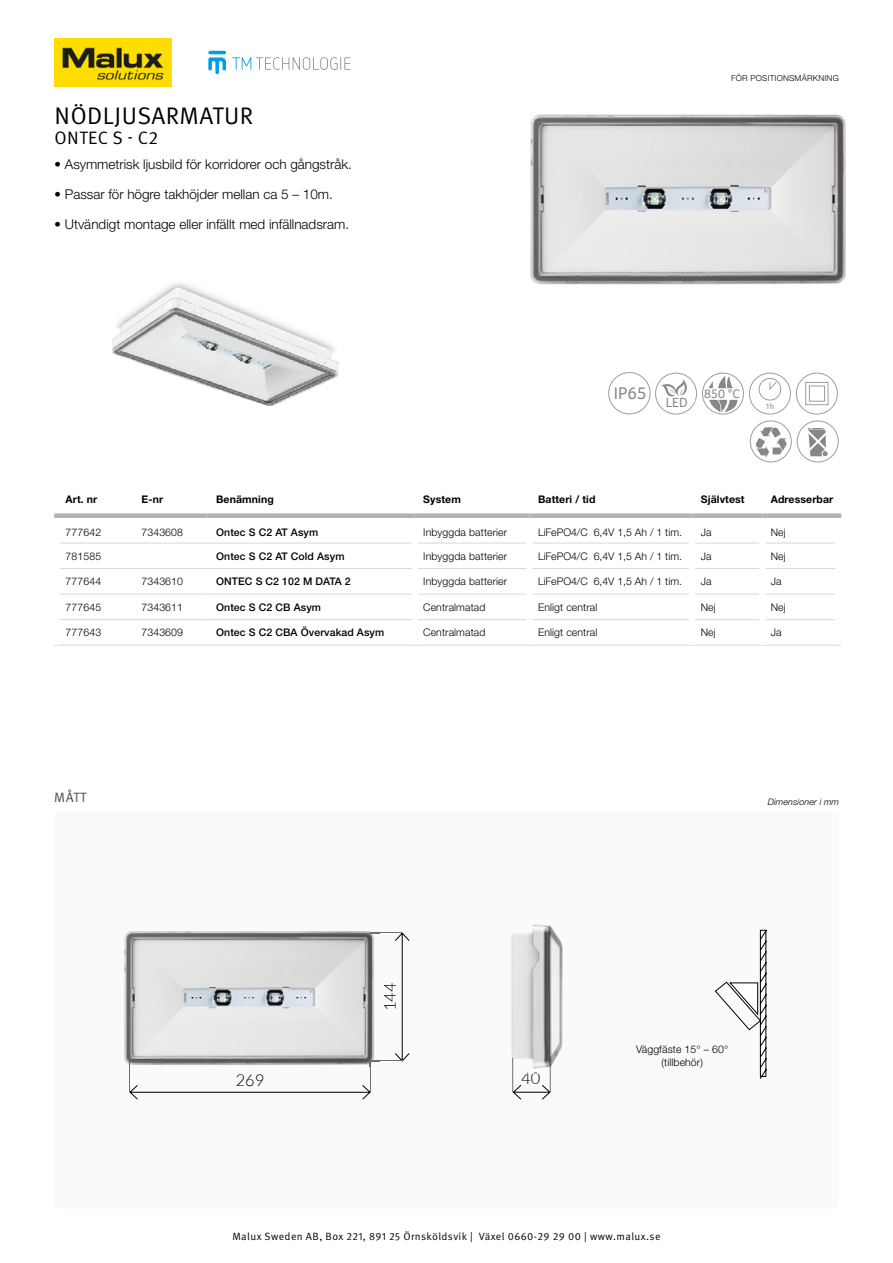
<style>
.page{position:relative;width:893px;height:1263px;background:#fff}
.page>*{position:absolute;margin:0;border:0;box-sizing:border-box;transform-origin:0 0}
.t1{font:24px "Meta OT";letter-spacing:.02em;color:#000}
.t2{font:18px "Meta OT";letter-spacing:.03em;color:#000}
.t3{font:17.4px "Foco";color:#878787}
.t4{font:300 16.5px "Lato";color:#000}
.t5{font:300 16.35px "Lato";color:#000}
.t6{font:13.65px "Foco";color:#878787}
.t7{font:300 13.5px "Helvetica Neue LT Pro";color:#000}
.t8{font:13.5px "Meta OT";color:#4a4a49}
.t9{font:12.75px "Foco";color:#878787}
.t10{font:300 10.5px/12.6px "Helvetica Neue LT Pro";letter-spacing:.01em;color:#000;text-align:center}
.t11{font:500 10.5px "Helvetica Neue LT Pro";letter-spacing:.01em;color:#000}
.t12{font:10.5px "Meta OT";letter-spacing:.04em;color:#000}
.t13{font:700 10.5px "Helvetica Neue LT Pro";letter-spacing:.01em;color:#000}
.t14{font:italic 300 9px "Helvetica Neue LT Pro";letter-spacing:.01em;color:#000}
.t15{font:300 8.25px "Helvetica Neue LT Std";letter-spacing:.03em;color:#000}
.t16{font:8.1px "Foco";color:#878787}
.s1{font-family:"Meta OT";font-weight:400}
</style>
<div class="page">
<img style="left:55px;top:38px;width:116px;height:49px">
<svg style="left:208px;top:51px;width:143px;height:23px"></svg>
<img style="left:530px;top:114px;width:316px;height:171px">
<hr style="left:60px;top:543px;width:73px;height:1px;background:#d8d8d7">
<hr style="left:133px;top:543px;width:75px;height:1px;background:#d8d8d7">
<hr style="left:208px;top:543px;width:204px;height:1px;background:#d8d8d7">
<hr style="left:418px;top:543px;width:109px;height:1px;background:#d8d8d7">
<hr style="left:533px;top:543px;width:156px;height:1px;background:#d8d8d7">
<hr style="left:695px;top:543px;width:64px;height:1px;background:#d8d8d7">
<hr style="left:765px;top:543px;width:70px;height:1px;background:#d8d8d7">
<hr style="left:60px;top:568px;width:73px;height:1px;background:#d8d8d7">
<hr style="left:133px;top:568px;width:75px;height:1px;background:#d8d8d7">
<hr style="left:208px;top:568px;width:204px;height:1px;background:#d8d8d7">
<hr style="left:418px;top:568px;width:109px;height:1px;background:#d8d8d7">
<hr style="left:533px;top:568px;width:156px;height:1px;background:#d8d8d7">
<hr style="left:695px;top:568px;width:64px;height:1px;background:#d8d8d7">
<hr style="left:765px;top:568px;width:70px;height:1px;background:#d8d8d7">
<hr style="left:60px;top:594px;width:73px;height:1px;background:#d8d8d7">
<hr style="left:133px;top:594px;width:75px;height:1px;background:#d8d8d7">
<hr style="left:208px;top:594px;width:204px;height:1px;background:#d8d8d7">
<hr style="left:418px;top:594px;width:109px;height:1px;background:#d8d8d7">
<hr style="left:533px;top:594px;width:156px;height:1px;background:#d8d8d7">
<hr style="left:695px;top:594px;width:64px;height:1px;background:#d8d8d7">
<hr style="left:765px;top:594px;width:70px;height:1px;background:#d8d8d7">
<hr style="left:60px;top:619px;width:73px;height:1px;background:#d8d8d7">
<hr style="left:133px;top:619px;width:75px;height:1px;background:#d8d8d7">
<hr style="left:208px;top:619px;width:204px;height:1px;background:#d8d8d7">
<hr style="left:418px;top:619px;width:109px;height:1px;background:#d8d8d7">
<hr style="left:533px;top:619px;width:156px;height:1px;background:#d8d8d7">
<hr style="left:695px;top:619px;width:64px;height:1px;background:#d8d8d7">
<hr style="left:765px;top:619px;width:70px;height:1px;background:#d8d8d7">
<hr style="left:54px;top:645px;width:79px;height:1px;background:#d8d8d7">
<hr style="left:133px;top:645px;width:75px;height:1px;background:#d8d8d7">
<hr style="left:208px;top:645px;width:207px;height:1px;background:#d8d8d7">
<hr style="left:415px;top:645px;width:115px;height:1px;background:#d8d8d7">
<hr style="left:530px;top:645px;width:162px;height:1px;background:#d8d8d7">
<hr style="left:692px;top:645px;width:70px;height:1px;background:#d8d8d7">
<hr style="left:762px;top:645px;width:79px;height:1px;background:#d8d8d7">
<div style="left:54px;top:513px;width:79px;height:5px;background:#b3b2b2"></div>
<div style="left:133px;top:513px;width:75px;height:5px;background:#b3b2b2"></div>
<div style="left:208px;top:513px;width:207px;height:5px;background:#b3b2b2"></div>
<div style="left:415px;top:513px;width:115px;height:5px;background:#b3b2b2"></div>
<div style="left:530px;top:513px;width:162px;height:5px;background:#b3b2b2"></div>
<div style="left:692px;top:513px;width:70px;height:5px;background:#b3b2b2"></div>
<div style="left:762px;top:513px;width:79px;height:5px;background:#b3b2b2"></div>
<div style="left:655px;top:373px;width:42px;height:42px;border:1px solid #9d9d9c;border-radius:50%"></div>
<div style="left:659px;top:389px;width:36px;height:13px;background:#fff"></div>
<svg style="left:661px;top:379px;width:26px;height:18px"></svg>
<div style="left:702px;top:373px;width:42px;height:42px;border:1px solid #9d9d9c;border-radius:50%"></div>
<svg style="left:709px;top:376px;width:28px;height:36px"></svg>
<div style="left:749px;top:373px;width:42px;height:42px;border:1px solid #9d9d9c;border-radius:50%"></div>
<div style="left:759px;top:378px;width:22px;height:22px;border:1px solid #9d9d9c;border-radius:50%"></div>
<svg style="left:769px;top:381px;width:8px;height:9px"></svg>
<div style="left:796px;top:373px;width:42px;height:42px;border:1px solid #9d9d9c;border-radius:50%"></div>
<div style="left:805px;top:382px;width:23px;height:23px;border:1px solid #9d9d9c"></div>
<div style="left:809px;top:386px;width:16px;height:16px;border:1px solid #9d9d9c"></div>
<div style="left:750px;top:420px;width:42px;height:42px;border:1px solid #9d9d9c;border-radius:50%"></div>
<svg style="left:755px;top:427px;width:32px;height:31px"></svg>
<div style="left:797px;top:420px;width:42px;height:42px;border:1px solid #9d9d9c;border-radius:50%"></div>
<svg style="left:804px;top:428px;width:28px;height:29px"></svg>
<div style="left:54px;top:812px;width:785px;height:397px;background:#fafafa;border-radius:4px"></div>
<svg style="left:129px;top:1085px;width:242px;height:15px"></svg>
<svg style="left:394px;top:932px;width:16px;height:130px"></svg>
<hr style="left:129px;top:1061px;width:1px;height:31px;background:#6e6e70">
<hr style="left:370px;top:1061px;width:1px;height:31px;background:#6e6e70">
<hr style="left:370px;top:1061px;width:32px;height:1px;background:#6e6e70">
<hr style="left:371px;top:932px;width:31px;height:1px;background:#6e6e70">
<img style="left:124px;top:931px;width:255px;height:135px">
<svg style="left:370px;top:1061px;width:9px;height:5px"></svg>
<img style="left:511px;top:924px;width:52px;height:143px">
<svg style="left:513px;top:1066px;width:38px;height:34px"></svg>
<hr style="left:512px;top:1058px;width:1px;height:34px;background:#6e6e70">
<svg style="left:715px;top:929px;width:52px;height:150px"></svg>
<img style="left:112px;top:283px;width:227px;height:123px">
<div style="left:608px;top:372px;width:43px;height:42px;border:1px solid #9d9d9c;border-radius:50%"></div>
<h1 class="t1" style="left:54px;top:102px;width:200px">NÖDLJUSARMATUR</h1>
<h2 class="t2" style="left:54px;top:127px;width:105px">ONTEC S - C2</h2>
<p class="t7" style="left:54px;top:156px;width:299px"><span class="s1">•</span> Asymmetrisk ljusbild för korridorer och gångstråk.</p>
<p class="t7" style="left:54px;top:186px;width:280px"><span class="s1">•</span> Passar för högre takhöjder mellan ca 5 – 10m.</p>
<p class="t7" style="left:54px;top:216px;width:297px"><span class="s1">•</span> Utvändigt montage eller infällt med infällnadsram.</p>
<p class="t15" style="left:731px;top:73px;width:109px">FÖR POSITIONSMÄRKNING</p>
<h3 class="t3" style="left:614px;top:382px;width:34px">IP65</h3>
<h3 class="t6" style="left:666px;top:395px;width:24px">LED</h3>
<p class="t9" style="left:704px;top:387px;width:37px">850 °C</p>
<p class="t16" style="left:765px;top:401px;width:10px">1h</p>
<p class="t13" style="left:66px;top:492px;width:33px">Art. nr</p>
<p class="t13" style="left:142px;top:492px;width:23px">E-nr</p>
<p class="t13" style="left:216px;top:492px;width:59px">Benämning</p>
<p class="t13" style="left:423px;top:492px;width:39px">System</p>
<p class="t13" style="left:538px;top:492px;width:59px">Batteri / tid</p>
<p class="t13" style="left:701px;top:492px;width:45px">Självtest</p>
<p class="t13" style="left:771px;top:492px;width:64px">Adresserbar</p>
<p class="t10" style="left:66px;top:526px;width:37px">777642</p>
<p class="t10" style="left:142px;top:526px;width:43px">7343608</p>
<p class="t11" style="left:216px;top:526px;width:104px">Ontec S C2 AT Asym</p>
<p class="t10" style="left:423px;top:526px;width:85px">Inbyggda batterier</p>
<p class="t10" style="left:538px;top:526px;width:145px">LiFePO4/C 6,4V 1,5 Ah / 1 tim.</p>
<p class="t10" style="left:701px;top:526px;width:12px">Ja</p>
<p class="t10" style="left:771px;top:526px;width:16px">Nej</p>
<p class="t10" style="left:66px;top:549px;width:37px">781585</p>
<p class="t11" style="left:216px;top:549px;width:130px">Ontec S C2 AT Cold Asym</p>
<p class="t10" style="left:423px;top:549px;width:85px">Inbyggda batterier</p>
<p class="t10" style="left:538px;top:549px;width:145px">LiFePO4/C 6,4V 1,5 Ah / 1 tim.</p>
<p class="t10" style="left:701px;top:549px;width:12px">Ja</p>
<p class="t10" style="left:771px;top:549px;width:16px">Nej</p>
<p class="t10" style="left:66px;top:575px;width:37px">777644</p>
<p class="t10" style="left:142px;top:575px;width:43px">7343610</p>
<p class="t11" style="left:216px;top:575px;width:136px">ONTEC S C2 102 M DATA 2</p>
<p class="t10" style="left:423px;top:575px;width:85px">Inbyggda batterier</p>
<p class="t10" style="left:538px;top:575px;width:145px">LiFePO4/C 6,4V 1,5 Ah / 1 tim.</p>
<p class="t10" style="left:701px;top:575px;width:12px">Ja</p>
<p class="t10" style="left:771px;top:575px;width:12px">Ja</p>
<p class="t10" style="left:66px;top:600px;width:37px">777645</p>
<p class="t10" style="left:142px;top:600px;width:43px">7343611</p>
<p class="t11" style="left:216px;top:600px;width:106px">Ontec S C2 CB Asym</p>
<p class="t10" style="left:423px;top:600px;width:64px">Centralmatad</p>
<p class="t10" style="left:538px;top:600px;width:61px">Enligt central</p>
<p class="t10" style="left:701px;top:600px;width:16px">Nej</p>
<p class="t10" style="left:771px;top:600px;width:16px">Nej</p>
<p class="t10" style="left:66px;top:626px;width:37px">777643</p>
<p class="t10" style="left:142px;top:626px;width:43px">7343609</p>
<p class="t11" style="left:216px;top:626px;width:170px">Ontec S C2 CBA Övervakad Asym</p>
<p class="t10" style="left:423px;top:626px;width:64px">Centralmatad</p>
<p class="t10" style="left:538px;top:626px;width:61px">Enligt central</p>
<p class="t10" style="left:701px;top:626px;width:16px">Nej</p>
<p class="t10" style="left:771px;top:626px;width:12px">Ja</p>
<p class="t8" style="left:54px;top:789px;width:34px">MÅTT</p>
<p class="t14" style="left:768px;top:797px;width:73px">Dimensioner i mm</p>
<h3 class="t5" style="left:236px;top:1071px;width:30px">269</h3>
<h3 class="t5" style="left:381px;top:1011px;width:30px;rotate:-90deg">144</h3>
<h3 class="t4" style="left:521px;top:1069px;width:21px">40</h3>
<p class="t10" style="left:636px;top:1043px;width:94px">Väggfäste 15° – 60° (tillbehör)</p>
<p class="t12" style="left:232px;top:1230px;width:430px">Malux Sweden AB, Box 221, 891 25 Örnsköldsvik | Växel 0660-29 29 00 | www.malux.se</p>
</div>
